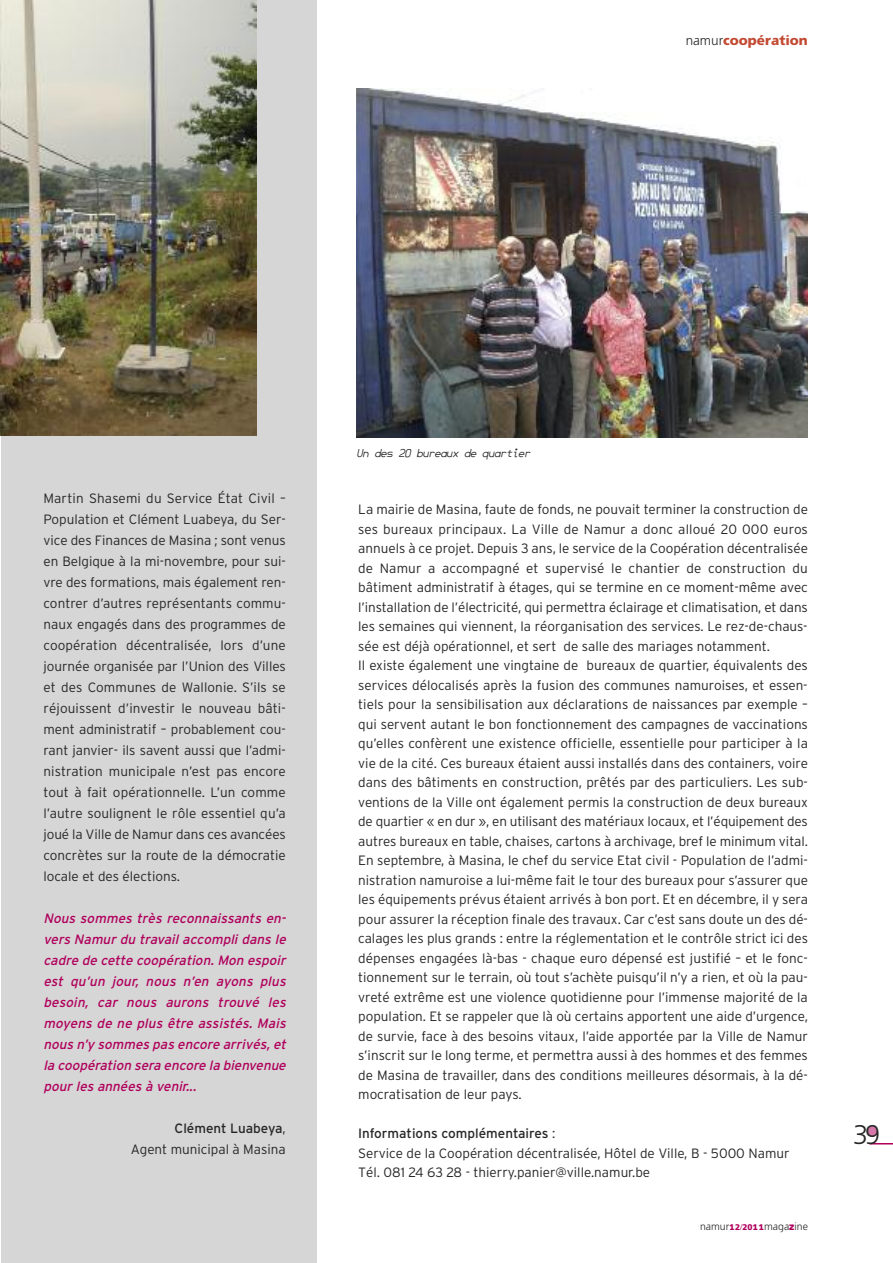
<style>
.page{position:relative;width:893px;height:1263px;background:#fff}
.page>*{position:absolute;margin:0;border:0;box-sizing:border-box;transform-origin:0 0}
.t1{font:300 27px "Freeway";color:#272627}
.t2{font:300 13.5px/19.5px "Interstate";color:#272627}
.t3{font:italic 13.5px/21px "Interstate";color:#b0005c;text-align:justify}
.t4{font:900 13.5px "Freeway";color:#c34a33}
.t5{font:italic 11.85px "Jet Jane Mono";letter-spacing:-.05em;color:#272627}
.t6{font:300 10.5px "Freeway";color:#272627}
.s1{font-weight:300;color:#272627}
.s2{font-weight:400}
.s3{font-weight:900;font-size:8.25px;color:#b0005c}
.s4{font-size:8.25px;color:#b0005c}
.s5{font-weight:900;color:#b0005c}
</style>
<div class="page">
<div style="left:1px;top:0;width:316px;height:1263px;background:#d6d6d6"></div>
<svg style="left:868px;top:1126px;width:9px;height:10px"></svg>
<svg style="left:869px;top:1143px;width:24px;height:1px"></svg>
<img style="left:0;top:0;width:257px;height:435px">
<img style="left:356px;top:89px;width:452px;height:348px">
<p class="t4" style="left:686px;top:32px;width:124px"><span class="s1">namur</span>coopération</p>
<p class="t2" style="left:43px;top:488px;width:244px;line-height:21px;text-align:justify">Martin Shasemi du Service État Civil – Population et Clément Luabeya, du Ser&shy;vice des Finances de Masina ; sont venus en Belgique à la mi-novembre, pour sui&shy;vre des formations, mais également ren&shy;contrer d’autres représentants commu&shy;naux engagés dans des programmes de coopération décentralisée, lors d’une journée organisée par l’Union des Villes et des Communes de Wallonie. S’ils se réjouissent d’investir le nouveau bâti&shy;ment administratif – probablement cou&shy;rant janvier- ils savent aussi que l’admi&shy;nistration municipale n’est pas encore tout à fait opérationnelle. L’un comme l’autre soulignent le rôle essentiel qu’a joué la Ville de Namur dans ces avancées concrètes sur la route de la démocratie locale et des élections.</p>
<p class="t3" style="left:43px;top:908px;width:246px">Nous sommes très reconnaissants en&shy;vers Namur du travail accompli dans le cadre de cette coopération. Mon espoir est qu’un jour, nous n’en ayons plus besoin, car nous aurons trouvé les moyens de ne plus être assistés. Mais nous n’y sommes pas encore arrivés, et la coopération sera encore la bienvenue pour les années à venir...</p>
<p class="t2" style="left:131px;top:1118px;width:156px;line-height:21px;text-align:right"><span class="s2">Clément Luabeya</span>,<br>Agent municipal à Masina</p>
<p class="t5" style="left:357px;top:449px;width:176px">Un des 20 bureaux de quartier</p>
<p class="t2" style="left:358px;top:500px;width:451px">La mairie de Masina, faute de fonds, ne pouvait terminer la construction de ses bureaux principaux. La Ville de Namur a donc alloué 20 000 euros annuels à ce projet. Depuis 3 ans, le service de la Coopération décentralisée de Namur a accompagné et supervisé le chantier de construction du bâtiment administratif à étages, qui se termine en ce moment-même avec l’installation de l’électricité, qui permettra éclairage et climatisation, et dans les semaines qui viennent, la réorganisation des services. Le rez-de-chaus&shy;sée est déjà opérationnel, et sert de salle des mariages notamment.<br>Il existe également une vingtaine de bureaux de quartier, équivalents des services délocalisés après la fusion des communes namuroises, et essen&shy;tiels pour la sensibilisation aux déclarations de naissances par exemple – qui servent autant le bon fonctionnement des campagnes de vaccinations qu’elles confèrent une existence officielle, essentielle pour participer à la vie de la cité. Ces bureaux étaient aussi installés dans des containers, voire dans des bâtiments en construction, prêtés par des particuliers. Les sub&shy;ventions de la Ville ont également permis la construction de deux bureaux de quartier « en dur », en utilisant des matériaux locaux, et l’équipement des autres bureaux en table, chaises, cartons à archivage, bref le minimum vital.<br>En septembre, à Masina, le chef du service Etat civil - Population de l’admi&shy;nistration namuroise a lui-même fait le tour des bureaux pour s’assurer que les équipements prévus étaient arrivés à bon port. Et en décembre, il y sera pour assurer la réception finale des travaux. Car c’est sans doute un des dé&shy;calages les plus grands : entre la réglementation et le contrôle strict ici des dépenses engagées là-bas - chaque euro dépensé est justifié – et le fonc&shy;tionnement sur le terrain, où tout s’achète puisqu’il n’y a rien, et où la pau&shy;vreté extrême est une violence quotidienne pour l’immense majorité de la population. Et se rappeler que là où certains apportent une aide d’urgence, de survie, face à des besoins vitaux, l’aide apportée par la Ville de Namur s’inscrit sur le long terme, et permettra aussi à des hommes et des femmes de Masina de travailler, dans des conditions meilleures désormais, à la dé&shy;mocratisation de leur pays.</p>
<p class="t2" style="left:358px;top:1124px;width:433px"><span class="s2">Informations complémentaires</span> :<br>Service de la Coopération décentralisée, Hôtel de Ville, B - 5000 Namur<br>Tél. 081 24 63 28 - thierry.panier@ville.namur.be</p>
<p class="t6" style="left:700px;top:1220px;width:109px">namur<span class="s3">12</span><span class="s4">/</span><span class="s3">2011</span>maga<span class="s5">z</span>ine</p>
<h1 class="t1" style="left:853px;top:1119px;width:29px">39</h1>
</div>
